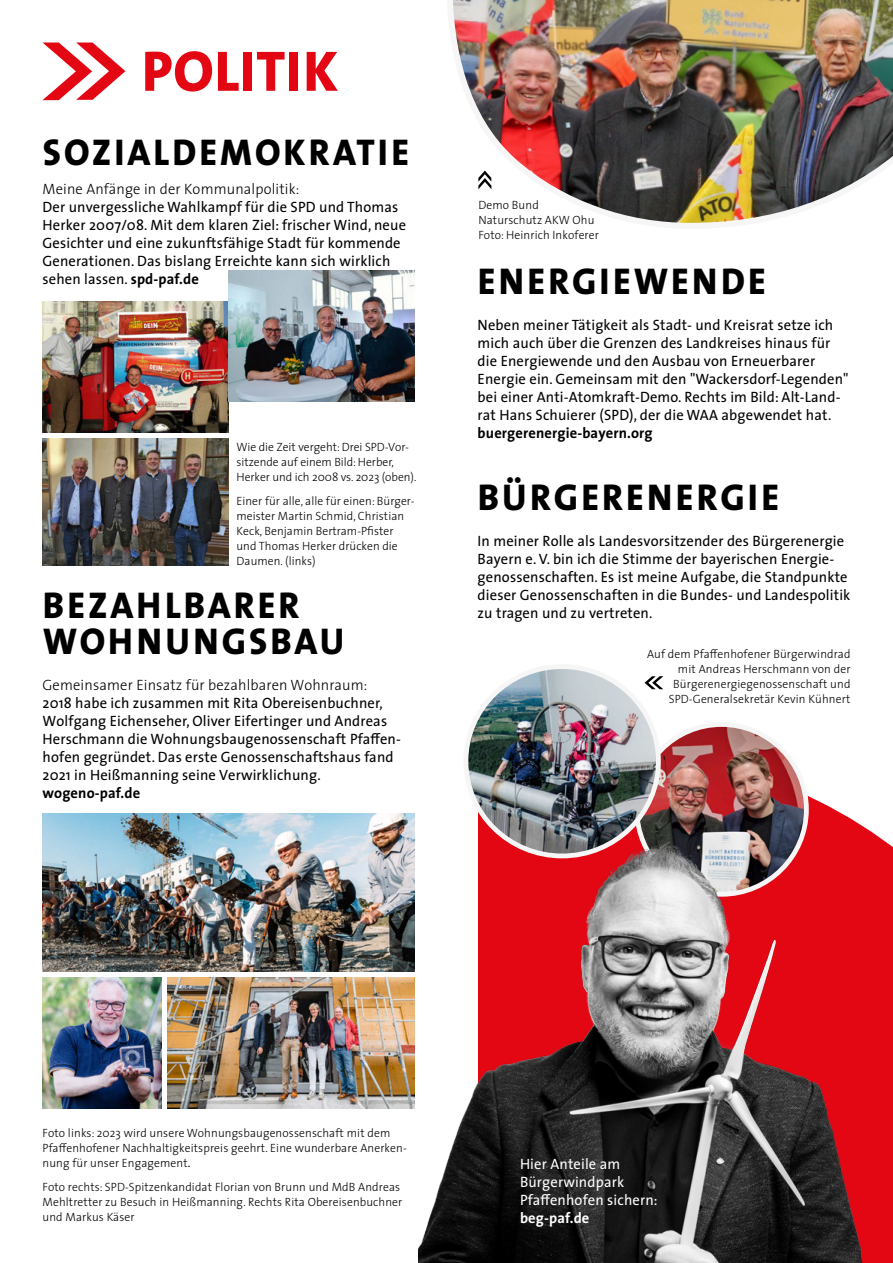
<style>
.page{position:relative;width:893px;height:1263px;background:#fff}
.page>*{position:absolute;margin:0;border:0;box-sizing:border-box;transform-origin:0 0}
.t1{font:800 57.6px "The Sans";letter-spacing:.01em;color:#e30613}
.Fließtext{font:800 37.5px "The Sans";letter-spacing:.085em;color:#000}
.Fließtext-2{font:15px/18px "The Sans";letter-spacing:.01em;color:#000}
.Fließtext-3{font:15px "The Sans";letter-spacing:.01em;color:#fff}
.Fließtext-4{font:700 15px "The Sans";letter-spacing:.01em;color:#000}
.Fließtext-5{font:700 15px "The Sans";letter-spacing:.01em;color:#fff}
.Fließtext-6{font:300 12px/15px "The Sans";letter-spacing:.01em;color:#000}
.s1{font-weight:300}
.s2{font-weight:700}
.s3{font-weight:400}
</style>
<div class="page">
<svg style="left:43px;top:43px;width:82px;height:57px"></svg>
<img style="left:637px;top:724px;width:169px;height:170px;border-radius:85px">
<img style="left:469px;top:670px;width:189px;height:154px">
<div style="left:463px;top:664px;width:198px;height:194px;border:5px solid #f6f6f6;border-radius:50%"></div>
<img style="left:43px;top:302px;width:185px;height:131px">
<img style="left:43px;top:977px;width:119px;height:131px">
<img style="left:43px;top:814px;width:372px;height:157px">
<img style="left:43px;top:439px;width:185px;height:126px">
<img style="left:168px;top:977px;width:247px;height:131px">
<img style="left:228px;top:270px;width:187px;height:131px">
<img style="left:452px;top:0;width:441px;height:223px">
<img style="left:419px;top:824px;width:474px;height:439px">
<svg style="left:645px;top:676px;width:18px;height:13px"></svg>
<svg style="left:478px;top:171px;width:13px;height:18px"></svg>
<p class="t1" style="left:142px;top:23px;width:198px">POLITIK</p>
<p class="Fließtext" style="left:43px;top:121px;width:368px">SOZIALDEMOKRATIE</p>
<p class="Fließtext-2" style="left:43px;top:180px;width:365px"><span class="s1">Meine Anfänge in der Kommunalpolitik:<br></span>Der unvergessliche Wahlkampf für die SPD und Thomas Herker 2007/08. Mit dem klaren Ziel: frischer Wind, neue Gesichter und eine zukunftsfähige Stadt für kommende Generationen. Das bislang Erreichte kann sich wirklich sehen lassen. <span class="s2">spd-paf.de</span></p>
<p class="Fließtext-6" style="left:237px;top:439px;width:181px">Wie die Zeit vergeht: Drei SPD-Vor&shy;sitzende auf einem Bild: Herber,<br>Herker und ich 2008 vs. 2023 (oben).</p>
<p class="Fließtext-6" style="left:237px;top:493px;width:179px">Einer für alle, alle für einen: Bürger&shy;meister Martin Schmid, Christian<br>Keck, Benjamin Bertram-Pfister und Thomas Herker drücken die<br>Daumen. (links)</p>
<p class="Fließtext" style="left:43px;top:574px;width:258px">BEZAHLBARER</p>
<p class="Fließtext" style="left:43px;top:610px;width:303px">WOHNUNGSBAU</p>
<p class="Fließtext-2" style="left:43px;top:676px;width:360px"><span class="s1">Gemeinsamer Einsatz für bezahlbaren Wohnraum:<br></span>2018 habe ich zusammen mit Rita Obereisenbuchner, Wolfgang Eichenseher, Oliver Eifertinger und Andreas Herschmann die Wohnungsbaugenossenschaft Pfaffen&shy;hofen gegründet. Das erste Genossenschaftshaus fand 2021 in Heißmanning seine Verwirklichung.</p>
<p class="Fließtext-4" style="left:43px;top:781px;width:99px">wogeno-paf.de</p>
<p class="Fließtext-6" style="left:478px;top:197px;width:62px">Demo Bund</p>
<p class="Fließtext-6" style="left:478px;top:212px;width:118px">Naturschutz AKW Ohu</p>
<p class="Fließtext-6" style="left:478px;top:227px;width:122px">Foto: Heinrich Inkoferer</p>
<p class="Fließtext" style="left:478px;top:250px;width:289px">ENERGIEWENDE</p>
<p class="Fließtext-2" style="left:478px;top:316px;width:372px">Neben meiner Tätigkeit als Stadt- und Kreisrat setze ich mich auch über die Grenzen des Landkreises hinaus für die Energiewende und den Ausbau von Erneuerbarer Energie ein. Gemeinsam mit den "Wackersdorf-Legenden" bei einer Anti-Atomkraft-Demo. Rechts im Bild: Alt-Land&shy;rat Hans Schuierer (SPD), der die WAA abgewendet hat. <span class="s2">buergerenergie-bayern.org</span></p>
<p class="Fließtext" style="left:478px;top:466px;width:303px">BÜRGERENERGIE</p>
<p class="Fließtext-2" style="left:478px;top:532px;width:374px">In meiner Rolle als Landesvorsitzender des Bürgerenergie Bayern e. V. bin ich die Stimme der bayerischen Energie&shy;genossenschaften. Es ist meine Aufgabe, die Standpunkte dieser Genossenschaften in die Bundes- und Landespolitik</p>
<p class="Fließtext-2" style="left:478px;top:604px;width:176px">zu tragen und zu vertreten.</p>
<p class="Fließtext-6" style="left:647px;top:646px;width:205px;text-align:right">Auf dem Pfaffenhofener Bürgerwindrad mit Andreas Herschmann von der</p>
<p class="Fließtext-6" style="left:673px;top:676px;width:179px">Bürgerenergiegenossenschaft und</p>
<p class="Fließtext-6" style="left:669px;top:691px;width:183px">SPD-Generalsekretär Kevin Kühnert</p>
<p class="Fließtext-6" style="left:43px;top:1125px;width:366px">Foto links: 2023 wird unsere Wohnungsbaugenossenschaft mit dem<br>Pfaffenhofener Nachhaltigkeitspreis geehrt. Eine wunderbare Anerken&shy;nung für unser Engagement<span class="s3">.</span></p>
<p class="Fließtext-6" style="left:43px;top:1179px;width:361px">Foto rechts: SPD-Spitzenkandidat Florian von Brunn und MdB Andreas<br>Mehltretter zu Besuch in Heißmanning. Rechts Rita Obereisenbuchner und Markus Käser</p>
<p class="Fließtext-3" style="left:520px;top:1151px;width:102px">Hier Anteile am</p>
<p class="Fließtext-3" style="left:520px;top:1169px;width:106px">Bürgerwindpark</p>
<p class="Fließtext-3" style="left:520px;top:1187px;width:139px">Pfaffenhofen sichern:</p>
<p class="Fließtext-5" style="left:520px;top:1205px;width:71px">beg-paf.de</p>
</div>
